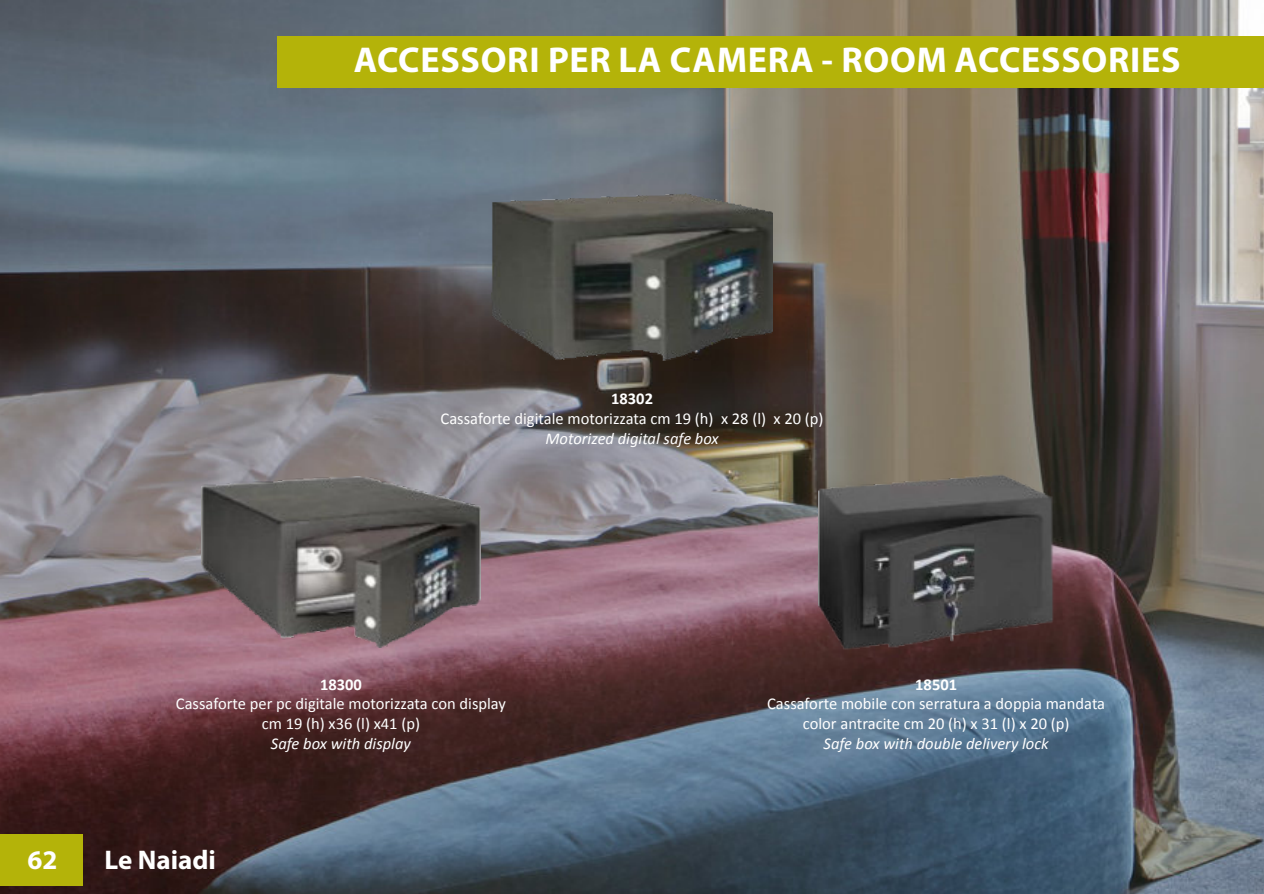
<style>
.page{position:relative;width:1264px;height:894px;background:#fff}
.page>*{position:absolute;margin:0;border:0;box-sizing:border-box;transform-origin:0 0}
.t1{font:700 36px "Myriad Pro";letter-spacing:.02em;color:#fff}
.t2{font:700 27px "Myriad Pro";color:#fff}
.t3{font:16.5px/19.8px "Calibri";color:#fff;text-align:center}
.t4{font:italic 16.5px "Calibri";color:#fff}
.t5{font:700 16.5px "Calibri";color:#fff}
</style>
<div class="page">
<img style="left:0;top:0;width:1263px;height:893px">
<img style="left:492px;top:193px;width:280px;height:169px">
<div style="left:0;top:833px;width:83px;height:51px;background:#b4b309"></div>
<div style="left:277px;top:36px;width:986px;height:51px;background:#b4b309"></div>
<img style="left:201px;top:476px;width:280px;height:171px">
<img style="left:818px;top:474px;width:235px;height:175px">
<h1 class="t1" style="left:354px;top:45px;width:828px">ACCESSORI PER LA CAMERA - ROOM ACCESSORIES</h1>
<p class="t5" style="left:611px;top:391px;width:43px">18302</p>
<p class="t3" style="left:440px;top:409px;width:384px">Cassaforte digitale motorizzata cm 19 (h) x 28 (l) x 20 (p)</p>
<p class="t4" style="left:545px;top:431px;width:175px">Motorized digital safe box</p>
<p class="t5" style="left:320px;top:677px;width:43px">18300</p>
<p class="t3" style="left:176px;top:695px;width:331px">Cassaforte per pc digitale motorizzata con display cm 19 (h) x36 (l) x41 (p)</p>
<p class="t4" style="left:271px;top:736px;width:141px">Safe box with display</p>
<h2 class="t2" style="left:27px;top:848px;width:31px">62</h2>
<h2 class="t2" style="left:105px;top:848px;width:113px">Le Naiadi</h2>
<p class="t5" style="left:915px;top:677px;width:43px">18501</p>
<p class="t3" style="left:767px;top:695px;width:339px">Cassaforte mobile con serratura a doppia mandata color antracite cm 20 (h) x 31 (l) x 20 (p)</p>
<p class="t4" style="left:823px;top:736px;width:227px">Safe box with double delivery lock</p>
</div>
